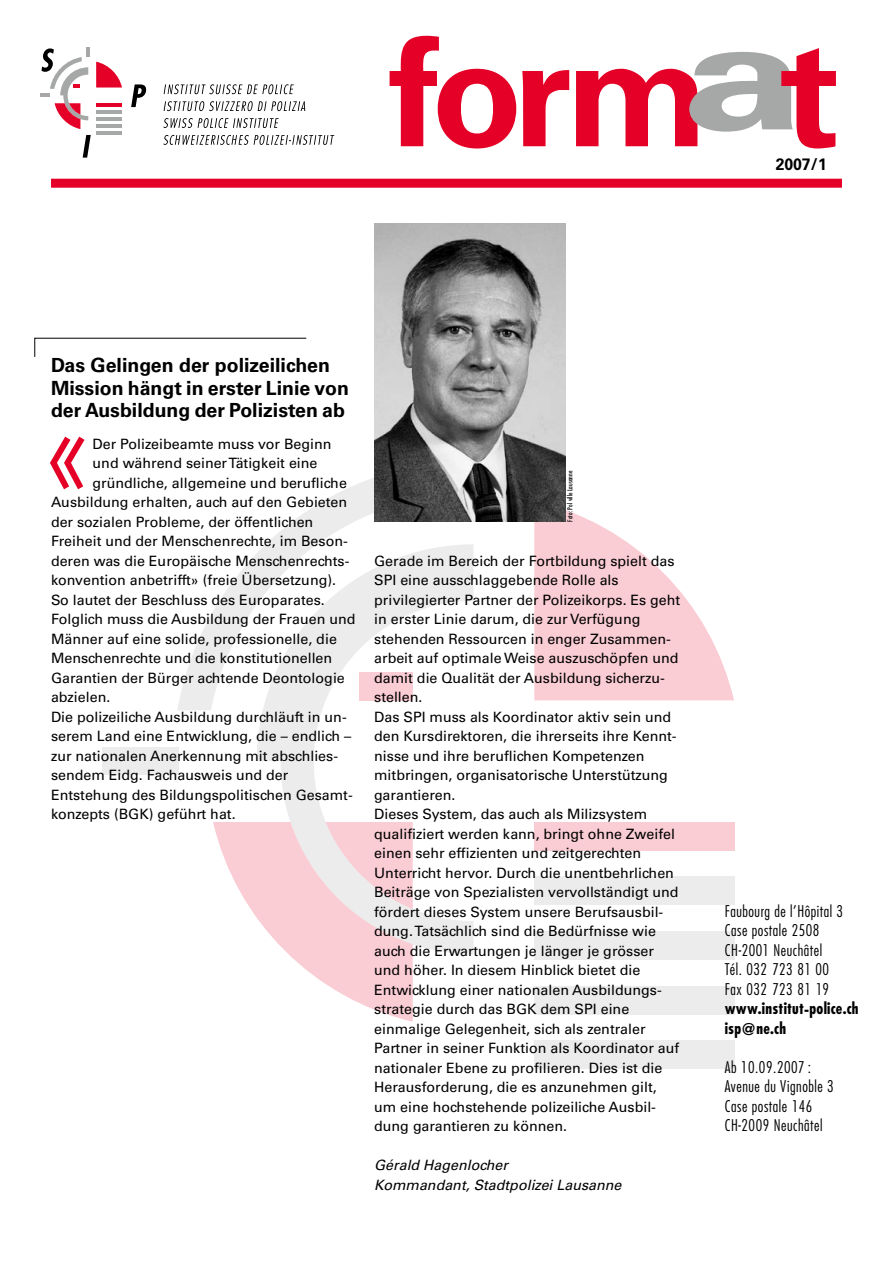
<style>
.page{position:relative;width:893px;height:1263px;background:#fff}
.page>*{position:absolute;margin:0;border:0;box-sizing:border-box;transform-origin:0 0}
.t1{font:condensed 118.05px "Futura";color:#e40026}
.t2{font:700 19.5px/22.5px "Univers";color:#000}
.t3{font:700 16.5px "Univers";color:#000;scale:.95 1}
.t4{font:300 condensed 15.75px/19.5px "Futura";letter-spacing:.035em;color:#000}
.t5{font:700 condensed 15.75px/19.5px "Futura";letter-spacing:.015em;color:#000}
.t6{font:14.25px/19.5px "Univers";color:#000}
.t7{font:italic 14.25px/19.5px "Univers CE";color:#000}
.t8{font:condensed 6.75px "Futura";letter-spacing:.015em;color:#000}
</style>
<div class="page">
<div style="left:102px;top:747px;width:76px;height:28px;background:#ececec"></div>
<svg style="left:178px;top:478px;width:245px;height:232px"></svg>
<svg style="left:257px;top:544px;width:217px;height:410px"></svg>
<div style="left:534px;top:876px;width:200px;height:29px;background:#ececec"></div>
<div style="left:534px;top:931px;width:200px;height:29px;background:#ececec"></div>
<div style="left:534px;top:986px;width:200px;height:28px;background:#ececec"></div>
<div style="left:534px;top:1040px;width:200px;height:29px;background:#ececec"></div>
<div style="left:534px;top:822px;width:200px;height:29px;background:#faccd4"></div>
<div style="left:359px;top:672px;width:54px;height:28px;background:#faccd4"></div>
<svg style="left:213px;top:822px;width:200px;height:200px"></svg>
<svg style="left:534px;top:510px;width:200px;height:190px"></svg>
<svg style="left:34px;top:337px;width:273px;height:20px"></svg>
<svg style="left:164px;top:135px;width:170px;height:10px"></svg>
<svg style="left:164px;top:118px;width:115px;height:10px"></svg>
<svg style="left:164px;top:101px;width:141px;height:10px"></svg>
<svg style="left:164px;top:84px;width:130px;height:10px"></svg>
<svg style="left:131px;top:84px;width:16px;height:23px"></svg>
<svg style="left:83px;top:135px;width:8px;height:23px"></svg>
<hr style="left:86px;top:47px;width:4px;height:10px;background:#a6a7a7">
<hr style="left:96px;top:110px;width:26px;height:4px;background:#a6a7a7">
<hr style="left:96px;top:117px;width:26px;height:4px;background:#a6a7a7">
<hr style="left:96px;top:124px;width:26px;height:4px;background:#a6a7a7">
<hr style="left:96px;top:132px;width:26px;height:3px;background:#a6a7a7">
<hr style="left:96px;top:103px;width:26px;height:4px;background:#e40026">
<svg style="left:40px;top:48px;width:48px;height:81px"></svg>
<svg style="left:96px;top:62px;width:26px;height:26px"></svg>
<div style="left:51px;top:179px;width:791px;height:9px;background:#e40026"></div>
<svg style="left:522px;top:70px;width:47px;height:76px"></svg>
<svg style="left:390px;top:36px;width:126px;height:112px"></svg>
<svg style="left:576px;top:48px;width:260px;height:100px"></svg>
<img style="left:374px;top:223px;width:192px;height:298px">
<p class="t3" style="left:776px;top:155px;width:55px">2007/1</p>
<h2 class="t2" style="left:51px;top:354px;width:299px">Das Gelingen der polizeilichen<br>Mission hängt in erster Linie von der Ausbildung der Polizisten ab</h2>
<h1 class="t1" style="left:47px;top:379px;width:44px">«</h1>
<p class="t6" style="left:93px;top:434px;width:240px">Der Polizeibeamte muss vor Beginn</p>
<p class="t6" style="left:93px;top:453px;width:226px">und während seiner Tätigkeit eine</p>
<p class="t6" style="left:93px;top:473px;width:256px">gründliche, allgemeine und berufliche</p>
<p class="t6" style="left:51px;top:492px;width:298px">Ausbildung erhalten, auch auf den Gebieten</p>
<p class="t6" style="left:51px;top:512px;width:264px">der sozialen Probleme, der öffentlichen</p>
<p class="t6" style="left:51px;top:531px;width:298px">Freiheit und der Menschenrechte, im Beson-</p>
<p class="t6" style="left:51px;top:551px;width:300px">deren was die Europäische Menschenrechts-</p>
<p class="t6" style="left:51px;top:570px;width:287px">konvention anbetrifft» (freie Übersetzung).</p>
<p class="t6" style="left:51px;top:590px;width:275px">So lautet der Beschluss des Europarates.</p>
<p class="t6" style="left:51px;top:609px;width:306px">Folglich muss die Ausbildung der Frauen und</p>
<p class="t6" style="left:51px;top:629px;width:287px">Männer auf eine solide, professionelle, die</p>
<p class="t6" style="left:51px;top:648px;width:283px">Menschenrechte und die konstitutionellen</p>
<p class="t6" style="left:51px;top:668px;width:295px">Garantien der Bürger achtende Deontologie</p>
<p class="t6" style="left:51px;top:687px;width:61px">abzielen.</p>
<p class="t6" style="left:51px;top:707px;width:297px">Die polizeiliche Ausbildung durchläuft in un-</p>
<p class="t6" style="left:51px;top:726px;width:302px">serem Land eine Entwicklung, die – endlich –</p>
<p class="t6" style="left:51px;top:746px;width:289px">zur nationalen Anerkennung mit abschlies-</p>
<p class="t6" style="left:51px;top:765px;width:239px">sendem Eidg. Fachausweis und der</p>
<p class="t6" style="left:51px;top:785px;width:303px">Entstehung des Bildungspolitischen Gesamt-</p>
<p class="t6" style="left:51px;top:804px;width:186px">konzepts (BGK) geführt hat.</p>
<p class="t8" style="left:566px;top:522px;width:53px;rotate:-90deg">Foto: Pol ville Lausanne</p>
<p class="t6" style="left:374px;top:551px;width:308px">Gerade im Bereich der Fortbildung spielt das SPI eine ausschlaggebende Rolle als privilegierter Partner der Polizeikorps. Es geht in erster Linie darum, die zur Verfügung stehenden Ressourcen in enger Zusammen&shy;arbeit auf optimale Weise auszuschöpfen und damit die Qualität der Ausbildung sicherzu&shy;stellen.<br>Das SPI muss als Koordinator aktiv sein und den Kursdirektoren, die ihrerseits ihre Kennt&shy;nisse und ihre beruflichen Kompetenzen mitbringen, organisatorische Unterstützung garantieren.<br>Dieses System, das auch als Milizsystem qualifiziert werden kann, bringt ohne Zweifel einen sehr effizienten und zeitgerechten Unterricht hervor. Durch die unentbehrlichen Beiträge von Spezialisten vervollständigt und fördert dieses System unsere Berufsausbil&shy;dung. Tatsächlich sind die Bedürfnisse wie auch die Erwartungen je länger je grösser und höher. In diesem Hinblick bietet die Entwicklung einer nationalen Ausbildungs&shy;strategie durch das BGK dem SPI eine einmalige Gelegenheit, sich als zentraler Partner in seiner Funktion als Koordinator auf nationaler Ebene zu profilieren. Dies ist die Herausforderung, die es anzunehmen gilt, um eine hochstehende polizeiliche Ausbil&shy;dung garantieren zu können.</p>
<p class="t7" style="left:374px;top:1156px;width:249px">Gérald Hagenlocher<br>Kommandant, Stadtpolizei Lausanne</p>
<p class="t4" style="left:725px;top:901px;width:120px">Faubourg de l’Hôpital 3<br>Case postale 2508<br>CH-2001 Neuchâtel<br>Tél. 032 723 81 00<br>Fax 032 723 81 19</p>
<p class="t5" style="left:725px;top:999px;width:135px">www.institut-police.ch isp@ne.ch</p>
<p class="t4" style="left:725px;top:1057px;width:111px">Ab 10.09.2007 :<br>Avenue du Vignoble 3<br>Case postale 146<br>CH-2009 Neuchâtel</p>
</div>
